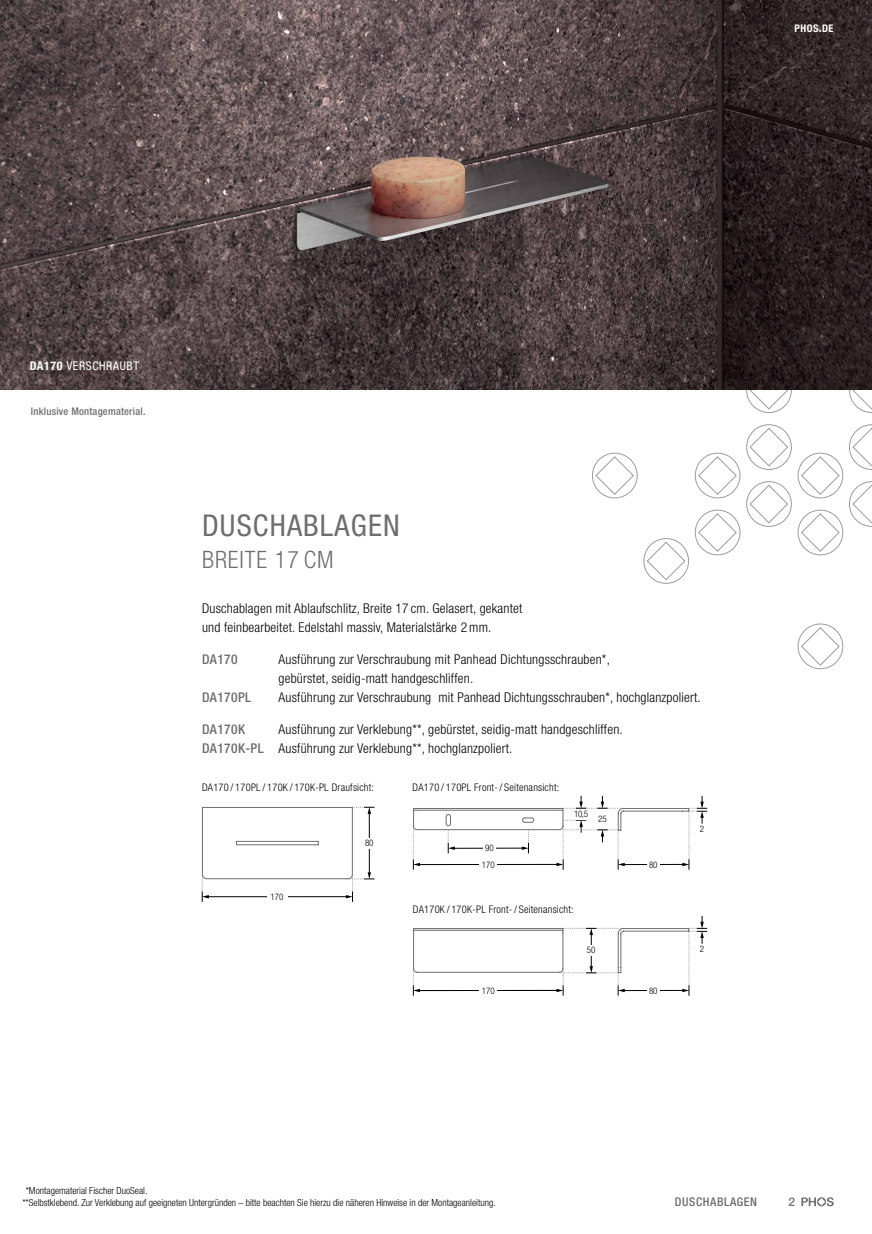
<style>
.page{position:relative;width:872px;height:1234px;background:#fff}
.page>*{position:absolute;margin:0;border:0;box-sizing:border-box;transform-origin:0 0}
.t1{font:condensed 30px "Helvetica Neue LT Std";letter-spacing:.04em;color:#6e6e6e}
.t2{font:300 condensed 24px "Helvetica Neue LT Std";letter-spacing:.04em;color:#6e6e6e}
.t3{font:300 condensed 13.5px/19.2px "Helvetica Neue LT Std";letter-spacing:.015em;color:#000}
.t4{font:500 condensed 13.5px "Helvetica Neue LT Std";letter-spacing:.03em;color:#6e6e6e}
.t5{font:condensed 12px "Helvetica Neue LT Std";letter-spacing:.05em;color:#fff}
.t6{font:500 condensed 12px "Helvetica Neue LT Std";letter-spacing:.05em;color:#6e6e6e}
.t7{font:500 12px "Helvetica Neue LT Std";color:#6e6e6e}
.t8{font:300 condensed 10.5px "Helvetica Neue LT Std";letter-spacing:.02em;color:#000}
.t9{font:500 condensed 10.5px "Helvetica Neue LT Std";letter-spacing:.02em;color:#6e6e6e}
.t10{font:700 condensed 10.5px "Helvetica Neue LT Std";letter-spacing:.05em;color:#fff}
.t11{font:300 condensed 9.75px/12.8px "Helvetica Neue LT Std";color:#000}
.t12{font:300 condensed 9px "Helvetica Neue LT Std";color:#000}
.s1{font-weight:700}
.s2{font-weight:500;color:#6e6e6e}
</style>
<div class="page">
<svg style="left:694px;top:452px;width:46px;height:46px"></svg>
<svg style="left:592px;top:452px;width:46px;height:46px"></svg>
<svg style="left:848px;top:389px;width:24px;height:24px"></svg>
<svg style="left:746px;top:389px;width:46px;height:24px"></svg>
<svg style="left:746px;top:424px;width:126px;height:131px"></svg>
<svg style="left:643px;top:509px;width:97px;height:75px"></svg>
<svg style="left:797px;top:623px;width:46px;height:46px"></svg>
<img style="left:0;top:0;width:872px;height:389px">
<svg style="left:202px;top:806px;width:172px;height:95px"></svg>
<div style="left:363px;top:837px;width:13px;height:11px;background:#fff"></div>
<hr style="left:418px;top:864px;width:141px;height:1px;background:#000">
<div style="left:480px;top:860px;width:17px;height:8px;background:#fff"></div>
<hr style="left:452px;top:847px;width:72px;height:1px;background:#000">
<div style="left:483px;top:844px;width:13px;height:7px;background:#fff"></div>
<svg style="left:522px;top:830px;width:7px;height:23px"></svg>
<svg style="left:413px;top:916px;width:294px;height:79px"></svg>
<svg style="left:522px;top:817px;width:12px;height:5px"></svg>
<svg style="left:445px;top:814px;width:10px;height:39px"></svg>
<hr style="left:417px;top:829px;width:142px;height:1px;background:#6e6e6e">
<hr style="left:418px;top:807px;width:140px;height:1px;background:#6e6e6e">
<hr style="left:418px;top:809px;width:140px;height:1px;background:#6e6e6e">
<svg style="left:413px;top:807px;width:7px;height:62px"></svg>
<svg style="left:556px;top:795px;width:151px;height:74px"></svg>
<div style="left:699px;top:825px;width:6px;height:7px;background:#fff"></div>
<div style="left:595px;top:813px;width:15px;height:10px;background:#fff"></div>
<svg style="left:801px;top:1197px;width:32px;height:8px"></svg>
<p class="t10" style="left:794px;top:22px;width:41px">PHOS.DE</p>
<p class="t5" style="left:30px;top:359px;width:111px"><span class="s1">DA170</span> VERSCHRAUBT</p>
<p class="t9" style="left:31px;top:405px;width:116px">Inklusive Montagematerial.</p>
<h1 class="t1" style="left:202px;top:508px;width:199px">DUSCHABLAGEN</h1>
<h2 class="t2" style="left:202px;top:545px;width:133px">BREITE 17 CM</h2>
<p class="t3" style="left:202px;top:598px;width:322px">Duschablagen mit Ablaufschlitz, Breite 17 cm. Gelasert, gekantet und feinbearbeitet. Edelstahl massiv, Materialstärke 2mm.</p>
<p class="t4" style="left:202px;top:650px;width:37px">DA170</p>
<p class="t3" style="left:279px;top:649px;width:333px">Ausführung zur Verschraubung mit Panhead Dichtungsschrauben*, gebürstet, seidig-matt handgeschliffen.</p>
<p class="t4" style="left:202px;top:689px;width:51px">DA170PL</p>
<p class="t3" style="left:279px;top:687px;width:423px">Ausführung zur Verschraubung mit Panhead Dichtungsschrauben*, hochglanzpoliert.</p>
<p class="t4" style="left:202px;top:721px;width:44px">DA170K</p>
<p class="t3" style="left:202px;top:719px;width:422px;text-indent:77px">Ausführung zur Verklebung**, gebürstet, seidig-matt handgeschliffen.<br><span class="s2">DA170K-PL</span> Ausführung zur Verklebung**, hochglanzpoliert.</p>
<p class="t8" style="left:202px;top:781px;width:173px">DA170 / 170PL / 170K / 170K-PL Draufsicht:</p>
<p class="t8" style="left:412px;top:781px;width:148px">DA170 / 170PL Front-/ Seitenansicht:</p>
<p class="t12" style="left:270px;top:891px;width:14px">170</p>
<p class="t12" style="left:365px;top:837px;width:10px">80</p>
<p class="t12" style="left:485px;top:842px;width:10px">90</p>
<p class="t12" style="left:482px;top:859px;width:14px">170</p>
<p class="t12" style="left:574px;top:808px;width:15px">10,5</p>
<p class="t12" style="left:598px;top:813px;width:10px">25</p>
<p class="t8" style="left:413px;top:902px;width:162px">DA170K / 170K-PL Front-/ Seitenansicht:</p>
<p class="t12" style="left:482px;top:985px;width:14px">170</p>
<p class="t12" style="left:587px;top:944px;width:10px">50</p>
<p class="t12" style="left:649px;top:859px;width:10px">80</p>
<p class="t12" style="left:649px;top:985px;width:10px">80</p>
<p class="t12" style="left:700px;top:823px;width:6px">2</p>
<p class="t12" style="left:700px;top:943px;width:6px">2</p>
<p class="t11" style="left:22px;top:1183px;width:475px;text-indent:3px">*Montagematerial Fischer DuoSeal.<br>**Selbstklebend. Zur Verklebung auf geeigneten Untergründen – bitte beachten Sie hierzu die näheren Hinweise in der Montageanleitung.</p>
<p class="t7" style="left:788px;top:1194px;width:8px">2</p>
<p class="t6" style="left:675px;top:1194px;width:84px">DUSCHABLAGEN</p>
</div>
